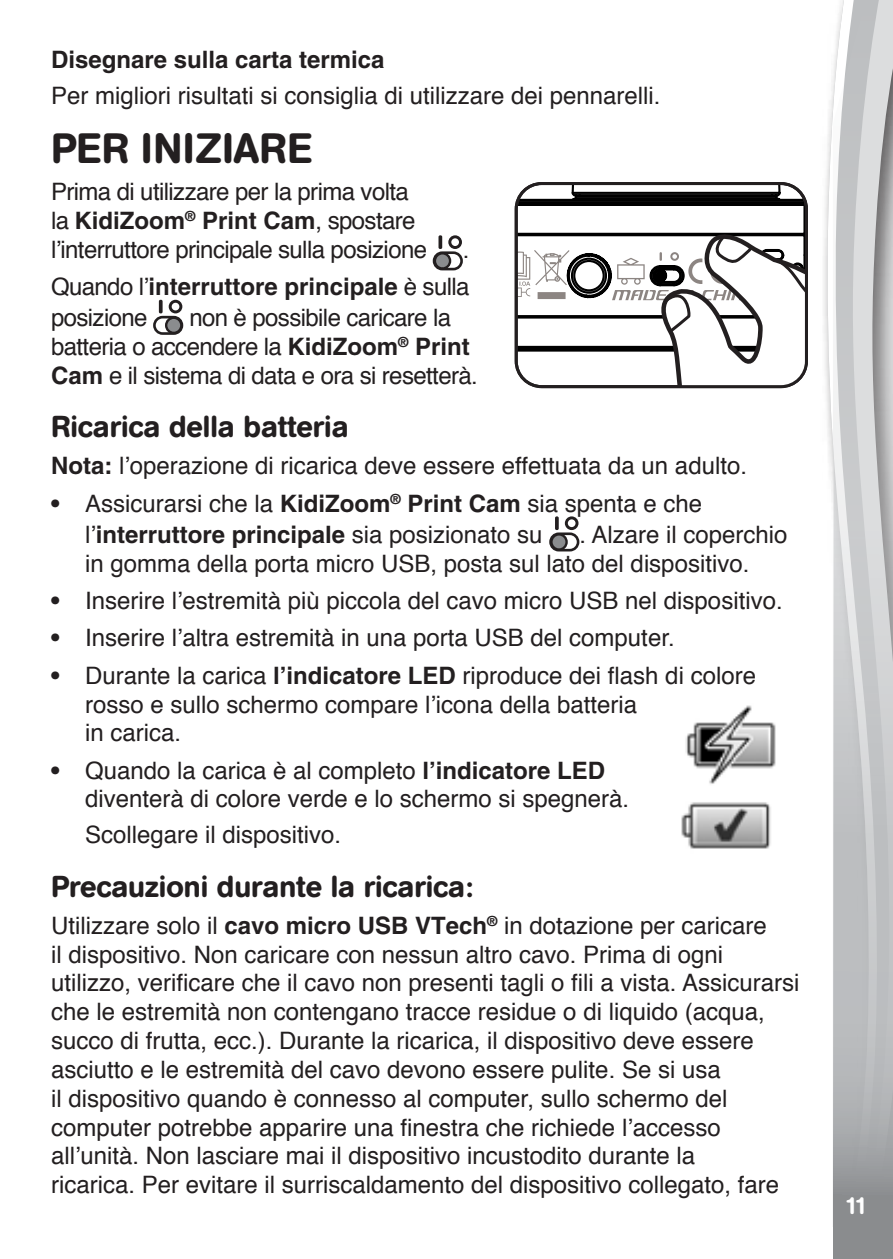
<style>
.page{position:relative;width:893px;height:1259px;background:#fff}
.page>*{position:absolute;margin:0;border:0;box-sizing:border-box;transform-origin:0 0}
.t1{font:500 42px "AG Book Rounded";letter-spacing:.02em;color:#231f20}
.t2{font:500 30px "AG Book Rounded";color:#231f20}
.t3{font:24px/28.8px "Helvetica";color:#231f20}
.t4{font:24px/28.8px "Helvetica";letter-spacing:-.025em;color:#231f20}
.t5{font:700 24px/37.2px "Helvetica";color:#231f20;text-align:right}
.t6{font:500 24px "AG Book Rounded";color:#fff}
.s1{font-weight:700}
.s2{font-weight:400}
</style>
<div class="page">
<div style="left:820px;top:0;width:73px;height:1259px;background:#231f20;opacity:.75"></div>
<svg style="left:827px;top:0;width:6px;height:1227px"></svg>
<svg style="left:833px;top:0;width:60px;height:1259px;background:#c2c4c5"></svg>
<div style="left:765px;top:1227px;width:68px;height:32px;background:#fff"></div>
<svg style="left:516px;top:186px;width:288px;height:201px"></svg>
<div style="left:515px;top:182px;width:293px;height:206px;border:3px solid #231f20;border-radius:26px"></div>
<div style="left:433px;top:251px;width:30px;height:19px;border:3px solid #231f20;border-radius:8px"></div>
<svg style="left:448px;top:235px;width:14px;height:14px"></svg>
<svg style="left:438px;top:235px;width:4px;height:14px"></svg>
<svg style="left:435px;top:253px;width:15px;height:15px"></svg>
<div style="left:434px;top:252px;width:17px;height:18px;border:2px solid #231f20;border-radius:50%"></div>
<div style="left:153px;top:316px;width:30px;height:19px;border:3px solid #231f20;border-radius:8px"></div>
<svg style="left:169px;top:300px;width:13px;height:13px"></svg>
<svg style="left:159px;top:300px;width:4px;height:13px"></svg>
<svg style="left:166px;top:318px;width:15px;height:15px"></svg>
<div style="left:165px;top:316px;width:18px;height:18px;border:2px solid #231f20;border-radius:50%"></div>
<div style="left:549px;top:532px;width:30px;height:19px;border:3px solid #231f20;border-radius:8px"></div>
<svg style="left:565px;top:516px;width:13px;height:14px"></svg>
<svg style="left:555px;top:516px;width:4px;height:14px"></svg>
<svg style="left:551px;top:534px;width:16px;height:15px"></svg>
<div style="left:550px;top:533px;width:18px;height:18px;border:2px solid #231f20;border-radius:50%"></div>
<img style="left:681px;top:802px;width:90px;height:47px">
<img style="left:685px;top:705px;width:91px;height:79px">
<p class="t5" style="left:51px;top:41px;width:335px">Disegnare sulla carta termica</p>
<p class="t3" style="left:51px;top:82px;width:611px">Per migliori risultati si consiglia di utilizzare dei pennarelli.</p>
<h1 class="t1" style="left:51px;top:123px;width:262px">PER INIZIARE</h1>
<p class="t4" style="left:51px;top:179px;width:378px">Prima di utilizzare per la prima volta la <span class="s1">KidiZoom</span><sup>®</sup> <span class="s1">Print Cam</span>, spostare l’interruttore principale sulla posizione</p>
<p class="t5" style="left:51px;top:230px;width:420px"><span class="s2">.<br>Quando l’</span>interruttore principale <span class="s2">è sulla</span></p>
<p class="t4" style="left:51px;top:305px;width:98px">posizione</p>
<p class="t4" style="left:51px;top:305px;width:428px;text-indent:138px">non è possibile caricare la batteria o accendere la <span class="s1">KidiZoom</span><sup>®</sup> <span class="s1">Print<br>Cam</span> e il sistema di data e ora si resetterà.</p>
<p class="t2" style="left:51px;top:409px;width:299px">Ricarica della batteria</p>
<p class="t3" style="left:51px;top:453px;width:697px"><span class="s1">Nota:</span> l’operazione di ricarica deve essere effettuata da un adulto.</p>
<p class="t3" style="left:85px;top:489px;width:619px;line-height:31.5px;text-indent:-34px"><span class="s1">•</span> Assicurarsi che la <span class="s1">KidiZoom</span><sup>®</sup> <span class="s1">Print Cam</span> sia spenta e che l’<span class="s1">interruttore principale</span> sia posizionato su</p>
<p class="t3" style="left:85px;top:521px;width:704px;text-indent:494px">. Alzare il coperchio in gomma della porta micro USB, posta sul lato del dispositivo.</p>
<p class="t3" style="left:51px;top:588px;width:733px"><span class="s1">•</span> Inserire l’estremità più piccola del cavo micro USB nel dispositivo.</p>
<p class="t3" style="left:51px;top:625px;width:625px"><span class="s1">•</span> Inserire l’altra estremità in una porta USB del computer.</p>
<p class="t3" style="left:85px;top:662px;width:672px;text-indent:-34px"><span class="s1">•</span> Durante la carica <span class="s1">l’indicatore LED</span> riproduce dei flash di colore rosso e sullo schermo compare l’icona della batteria<br>in carica.</p>
<p class="t3" style="left:85px;top:757px;width:546px;text-indent:-34px"><span class="s1">•</span> Quando la carica è al completo <span class="s1">l’indicatore LED </span>diventerà di colore verde e lo schermo si spegnerà.</p>
<p class="t3" style="left:85px;top:822px;width:258px">Scollegare il dispositivo.</p>
<p class="t2" style="left:51px;top:868px;width:424px">Precauzioni durante la ricarica:</p>
<p class="t3" style="left:51px;top:912px;width:750px">Utilizzare solo il <span class="s1">cavo micro USB VTech</span><sup>®</sup> in dotazione per caricare<br>il dispositivo. Non caricare con nessun altro cavo. Prima di ogni utilizzo, verificare che il cavo non presenti tagli o fili a vista. Assicurarsi che le estremità non contengano tracce residue o di liquido (acqua, succo di frutta, ecc.). Durante la ricarica, il dispositivo deve essere asciutto e le estremità del cavo devono essere pulite. Se si usa<br>il dispositivo quando è connesso al computer, sullo schermo del computer potrebbe apparire una finestra che richiede l’accesso all’unità. Non lasciare mai il dispositivo incustodito durante la<br>ricarica. Per evitare il surriscaldamento del dispositivo collegato, fare</p>
<p class="t6" style="left:844px;top:1191px;width:24px">11</p>
</div>
